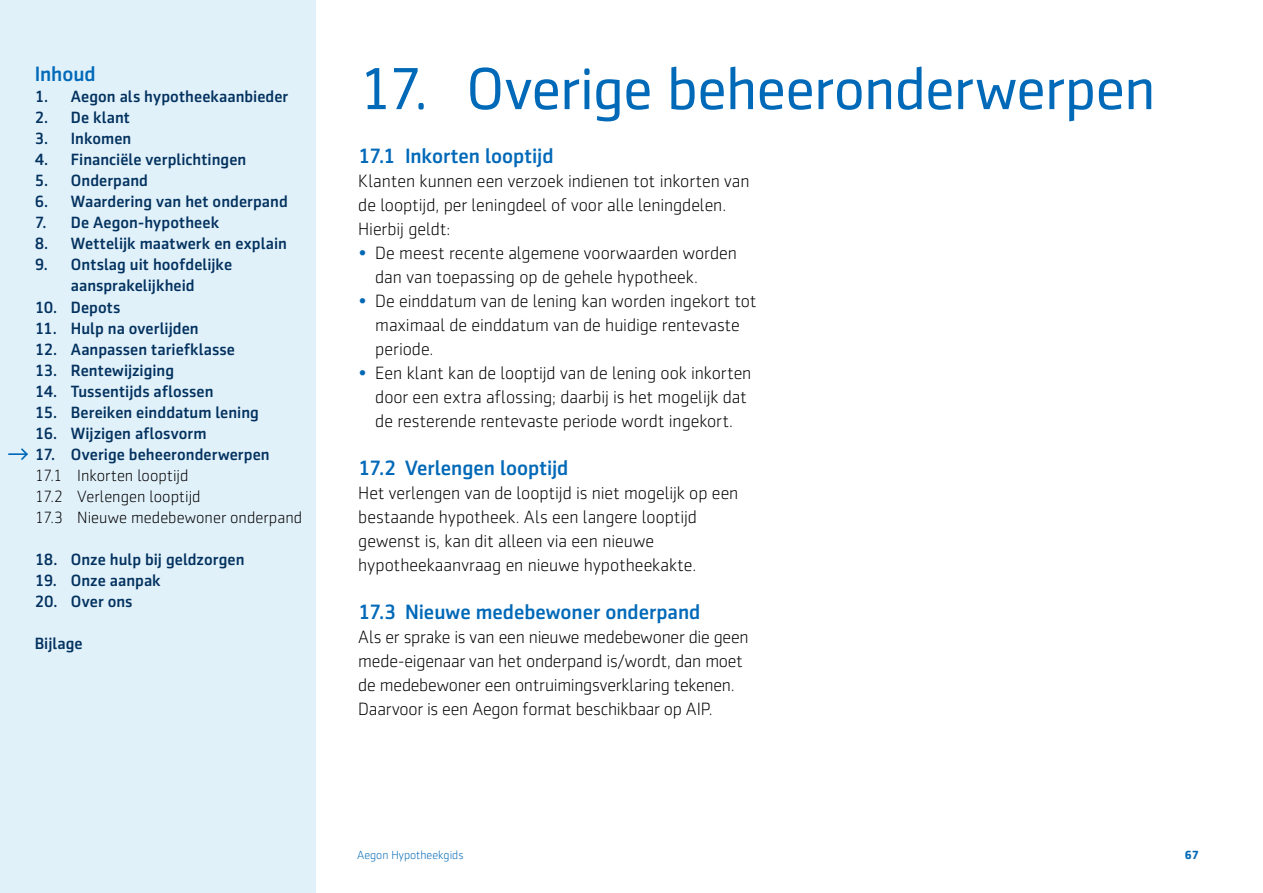
<style>
.page{position:relative;width:1263px;height:893px;background:#fff}
.page>*{position:absolute;margin:0;border:0;box-sizing:border-box;transform-origin:0 0}
.t1{font:60px "Sentico Sans DT";letter-spacing:-.01em;color:#0069b8}
.t2{font:500 21px "Sentico Sans DT";letter-spacing:-.005em;color:#0069b8}
.t3{font:300 18px/24px "Sentico Sans DT";letter-spacing:-.005em;color:#000}
.t4{font:500 16.5px/21px "Sentico Sans DT";color:#03325f;text-align:center}
.t5{font:300 16.5px/21px "Sentico Sans DT";color:#000}
.t6{font:300 12px "Sentico Sans DT";color:#0069b8}
.t7{font:700 12px "Sentico Sans DT";color:#0069b8}
.s1{color:#0069b4}
</style>
<div class="page">
<div style="left:0;top:0;width:316px;height:893px;background:#e1f1fa"></div>
<svg style="left:21px;top:448px;width:6px;height:12px"></svg>
<hr style="left:8px;top:453px;width:20px;height:2px;background:#0069b8">
<p class="t2" style="left:35px;top:63px;width:63px">Inhoud</p>
<p class="t4" style="left:35px;top:86px;width:255px">1. Aegon als hypotheekaanbieder</p>
<p class="t4" style="left:35px;top:107px;width:97px">2. De klant</p>
<p class="t4" style="left:35px;top:128px;width:98px">3. Inkomen</p>
<p class="t4" style="left:35px;top:149px;width:213px">4. Financiële verplichtingen</p>
<p class="t4" style="left:35px;top:170px;width:115px">5. Onderpand</p>
<p class="t4" style="left:35px;top:191px;width:255px">6. Waardering van het onderpand</p>
<p class="t4" style="left:35px;top:212px;width:186px">7. De Aegon-hypotheek</p>
<p class="t4" style="left:35px;top:233px;width:254px">8. Wettelijk maatwerk en explain</p>
<p class="t4" style="left:35px;top:254px;width:199px">9. Ontslag uit hoofdelijke aansprakelijkheid</p>
<p class="t4" style="left:35px;top:296px;width:87px">10. Depots</p>
<p class="t4" style="left:35px;top:317px;width:165px">11. Hulp na overlijden</p>
<p class="t4" style="left:35px;top:338px;width:202px">12. Aanpassen tariefklasse</p>
<p class="t4" style="left:35px;top:359px;width:141px">13. Rentewijziging</p>
<p class="t4" style="left:35px;top:380px;width:180px">14. Tussentijds aflossen</p>
<p class="t4" style="left:35px;top:401px;width:226px">15. Bereiken einddatum lening</p>
<p class="t4" style="left:35px;top:422px;width:173px">16. Wijzigen aflosvorm</p>
<p class="t4" style="left:35px;top:443px;width:236px">17. Overige beheeronderwerpen</p>
<p class="t5" style="left:35px;top:465px;width:269px">17.1 Inkorten looptijd<br>17.2 Verlengen looptijd<br>17.3 Nieuwe medebewoner onderpand</p>
<p class="t4" style="left:35px;top:548px;width:211px">18. Onze hulp bij geldzorgen</p>
<p class="t4" style="left:35px;top:569px;width:128px">19. Onze aanpak</p>
<p class="t4" style="left:35px;top:590px;width:99px">20. Over ons</p>
<p class="t4" style="left:35px;top:632px;width:49px">Bijlage</p>
<h1 class="t1" style="left:358px;top:56px;width:799px">17. Overige beheeronderwerpen</h1>
<p class="t2" style="left:358px;top:144px;width:197px">17.1 Inkorten looptijd</p>
<p class="t3" style="left:358px;top:169px;width:393px">Klanten kunnen een verzoek indienen tot inkorten van de looptijd, per leningdeel of voor alle leningdelen.<br>Hierbij geldt:</p>
<p class="t3" style="left:375px;top:241px;width:363px;text-indent:-17px"><span class="s1">•</span> De meest recente algemene voorwaarden worden dan van toepassing op de gehele hypotheek.</p>
<p class="t3" style="left:375px;top:289px;width:383px;text-indent:-17px"><span class="s1">•</span> De einddatum van de lening kan worden ingekort tot maximaal de einddatum van de huidige rentevaste periode.</p>
<p class="t3" style="left:375px;top:361px;width:378px;text-indent:-17px"><span class="s1">•</span> Een klant kan de looptijd van de lening ook inkorten door een extra aflossing; daarbij is het mogelijk dat de resterende rentevaste periode wordt ingekort.</p>
<p class="t2" style="left:358px;top:456px;width:212px">17.2 Verlengen looptijd</p>
<p class="t3" style="left:358px;top:481px;width:382px">Het verlengen van de looptijd is niet mogelijk op een bestaande hypotheek. Als een langere looptijd gewenst is, kan dit alleen via een nieuwe hypotheekaanvraag en nieuwe hypotheekakte.</p>
<p class="t2" style="left:358px;top:600px;width:344px">17.3 Nieuwe medebewoner onderpand</p>
<p class="t3" style="left:358px;top:625px;width:392px">Als er sprake is van een nieuwe medebewoner die geen mede-eigenaar van het onderpand is/wordt, dan moet de medebewoner een ontruimingsverklaring tekenen.<br>Daarvoor is een Aegon format beschikbaar op AIP.</p>
<p class="t6" style="left:357px;top:848px;width:108px">Aegon Hypotheekgids</p>
<p class="t7" style="left:1185px;top:847px;width:16px">67</p>
</div>
